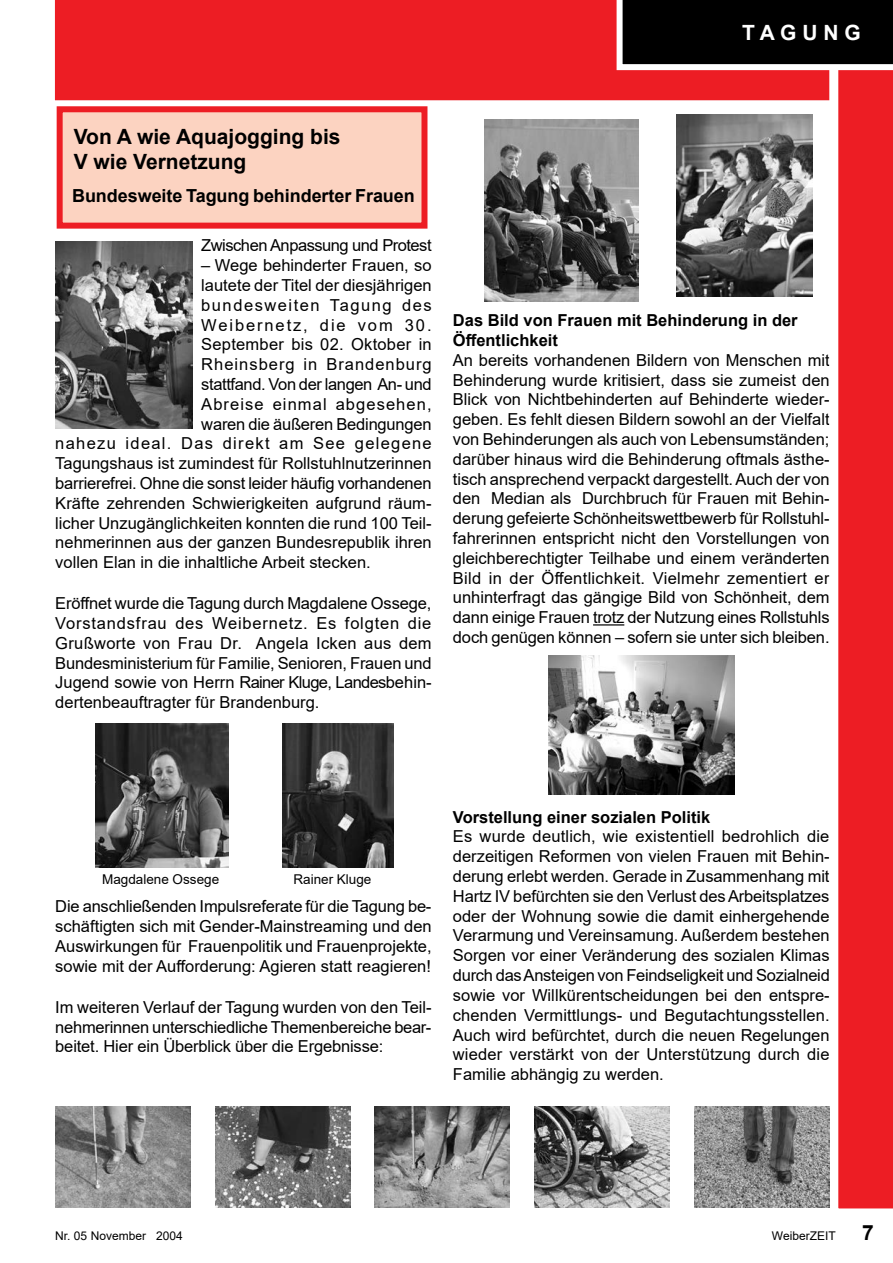
<style>
.page{position:relative;width:893px;height:1263px;background:#fff}
.page>*{position:absolute;margin:0;border:0;box-sizing:border-box;transform-origin:0 0}
.t1{font:700 21px/25.2px "Arial";color:#000}
.t2{font:700 21px "Arial";color:#fff}
.t3{font:700 18px "Arial";letter-spacing:-.005em;color:#000}
.t4{font:16.5px/19.8px "Arial";color:#000;text-align:justify}
.t5{font:700 16.5px/19.8px "Arial";color:#000}
.t6{font:16.5px "Arial";letter-spacing:.08em;color:#000}
.t7{font:16.5px "Arial";letter-spacing:-.02em;color:#000}
.t8{font:16.5px "Arial";letter-spacing:-.03em;color:#000}
.t9{font:16.5px "Arial";letter-spacing:.06em;color:#000}
.t10{font:16.5px "Arial";letter-spacing:.065em;color:#000}
.t11{font:16.5px "Arial";letter-spacing:.09em;color:#000}
.t12{font:16.5px "Arial";letter-spacing:.115em;color:#000}
.t13{font:13.5px "Arial";color:#000}
.t14{font:12px "Arial";color:#000}
</style>
<div class="page">
<div style="left:54px;top:0;width:775px;height:101px;background:#ed1d24"></div>
<img style="left:55px;top:241px;width:138px;height:187px">
<img style="left:96px;top:724px;width:132px;height:143px">
<img style="left:283px;top:724px;width:110px;height:143px">
<div style="left:57px;top:106px;width:370px;height:123px;background:#fcd3c1;border:6px solid #ed1d24"></div>
<hr style="left:593px;top:624px;width:31px;height:1px;background:#000">
<img style="left:548px;top:655px;width:186px;height:140px">
<img style="left:55px;top:1106px;width:135px;height:102px">
<img style="left:484px;top:120px;width:155px;height:181px">
<img style="left:676px;top:115px;width:136px;height:181px">
<svg style="left:829px;top:70px;width:64px;height:1139px"></svg>
<svg style="left:617px;top:0;width:276px;height:70px;background:#1c1c1c"></svg>
<img style="left:374px;top:1106px;width:135px;height:102px">
<img style="left:216px;top:1106px;width:134px;height:102px">
<img style="left:694px;top:1106px;width:135px;height:102px">
<img style="left:535px;top:1106px;width:135px;height:102px">
<p class="t2" style="left:742px;top:18px;width:120px">T A G U N G</p>
<p class="t1" style="left:74px;top:124px;width:268px">Von A wie Aquajogging bis<br>V wie Vernetzung</p>
<p class="t3" style="left:72px;top:183px;width:344px">Bundesweite Tagung behinderter Frauen</p>
<p class="t8" style="left:201px;top:234px;width:232px">Zwischen Anpassung und Protest</p>
<p class="t4" style="left:201px;top:255px;width:232px">– Wege behinderter Frauen, so</p>
<p class="t4" style="left:201px;top:275px;width:232px">lautete der Titel der diesjährigen</p>
<p class="t11" style="left:201px;top:294px;width:232px">bundesweiten Tagung des</p>
<p class="t12" style="left:201px;top:313px;width:232px">Weibernetz, die vom 30.</p>
<p class="t4" style="left:201px;top:334px;width:232px">September bis 02. Oktober in</p>
<p class="t9" style="left:201px;top:353px;width:232px">Rheinsberg in Brandenburg</p>
<p class="t7" style="left:201px;top:373px;width:232px">stattfand. Von der langen An- und</p>
<p class="t10" style="left:201px;top:393px;width:232px">Abreise einmal abgesehen,</p>
<p class="t4" style="left:201px;top:414px;width:232px">waren die äußeren Bedingungen</p>
<p class="t6" style="left:55px;top:432px;width:378px">nahezu ideal. Das direkt am See gelegene</p>
<p class="t4" style="left:55px;top:453px;width:378px">Tagungshaus ist zumindest für Rollstuhlnutzerinnen</p>
<p class="t4" style="left:55px;top:473px;width:378px">barrierefrei. Ohne die sonst leider häufig vorhandenen</p>
<p class="t4" style="left:55px;top:493px;width:378px">Kräfte zehrenden Schwierigkeiten aufgrund räum-</p>
<p class="t4" style="left:55px;top:513px;width:378px">licher Unzugänglichkeiten konnten die rund 100 Teil-</p>
<p class="t4" style="left:55px;top:532px;width:378px">nehmerinnen aus der ganzen Bundesrepublik ihren</p>
<p class="t4" style="left:55px;top:552px;width:317px">vollen Elan in die inhaltliche Arbeit stecken.</p>
<p class="t4" style="left:55px;top:593px;width:378px">Eröffnet wurde die Tagung durch Magdalene Ossege, Vorstandsfrau des Weibernetz. Es folgten die Grußworte von Frau Dr. Angela Icken aus dem Bundesministerium für Familie, Senioren, Frauen und Jugend sowie von Herrn Rainer Kluge, Landesbehin&shy;dertenbeauftragter für Brandenburg.</p>
<p class="t5" style="left:453px;top:311px;width:346px">Das Bild von Frauen mit Behinderung in der<br>Öffentlichkeit</p>
<p class="t4" style="left:453px;top:350px;width:378px">An bereits vorhandenen Bildern von Menschen mit Behinderung wurde kritisiert, dass sie zumeist den Blick von Nichtbehinderten auf Behinderte wieder&shy;geben. Es fehlt diesen Bildern sowohl an der Vielfalt von Behinderungen als auch von Lebensumständen; darüber hinaus wird die Behinderung oftmals ästhe&shy;tisch ansprechend verpackt dargestellt. Auch der von den Median als Durchbruch für Frauen mit Behin&shy;derung gefeierte Schönheitswettbewerb für Rollstuhl&shy;fahrerinnen entspricht nicht den Vorstellungen von gleichberechtigter Teilhabe und einem veränderten Bild in der Öffentlichkeit. Vielmehr zementiert er unhinterfragt das gängige Bild von Schönheit, dem dann einige Frauen trotz der Nutzung eines Rollstuhls doch genügen können – sofern sie unter sich bleiben.</p>
<p class="t13" style="left:102px;top:870px;width:119px">Magdalene Ossege</p>
<p class="t13" style="left:293px;top:870px;width:80px">Rainer Kluge</p>
<p class="t4" style="left:55px;top:896px;width:378px">Die anschließenden Impulsreferate für die Tagung be&shy;schäftigten sich mit Gender-Mainstreaming und den Auswirkungen für Frauenpolitik und Frauenprojekte, sowie mit der Aufforderung: Agieren statt reagieren!</p>
<p class="t4" style="left:55px;top:997px;width:378px">Im weiteren Verlauf der Tagung wurden von den Teil&shy;nehmerinnen unterschiedliche Themenbereiche bear&shy;beitet. Hier ein Überblick über die Ergebnisse:</p>
<p class="t5" style="left:453px;top:807px;width:259px">Vorstellung einer sozialen Politik</p>
<p class="t4" style="left:453px;top:827px;width:378px">Es wurde deutlich, wie existentiell bedrohlich die derzeitigen Reformen von vielen Frauen mit Behin&shy;derung erlebt werden. Gerade in Zusammenhang mit Hartz IV befürchten sie den Verlust des Arbeitsplatzes oder der Wohnung sowie die damit einhergehende Verarmung und Vereinsamung. Außerdem bestehen Sorgen vor einer Veränderung des sozialen Klimas durch das Ansteigen von Feindseligkeit und Sozialneid sowie vor Willkürentscheidungen bei den entspre&shy;chenden Vermittlungs- und Begutachtungsstellen.<br>Auch wird befürchtet, durch die neuen Regelungen wieder verstärkt von der Unterstützung durch die Familie abhängig zu werden.</p>
<p class="t14" style="left:55px;top:1228px;width:129px">Nr. 05 November 2004</p>
<p class="t14" style="left:772px;top:1228px;width:65px">WeiberZEIT</p>
<p class="t1" style="left:862px;top:1220px;width:13px">7</p>
</div>
